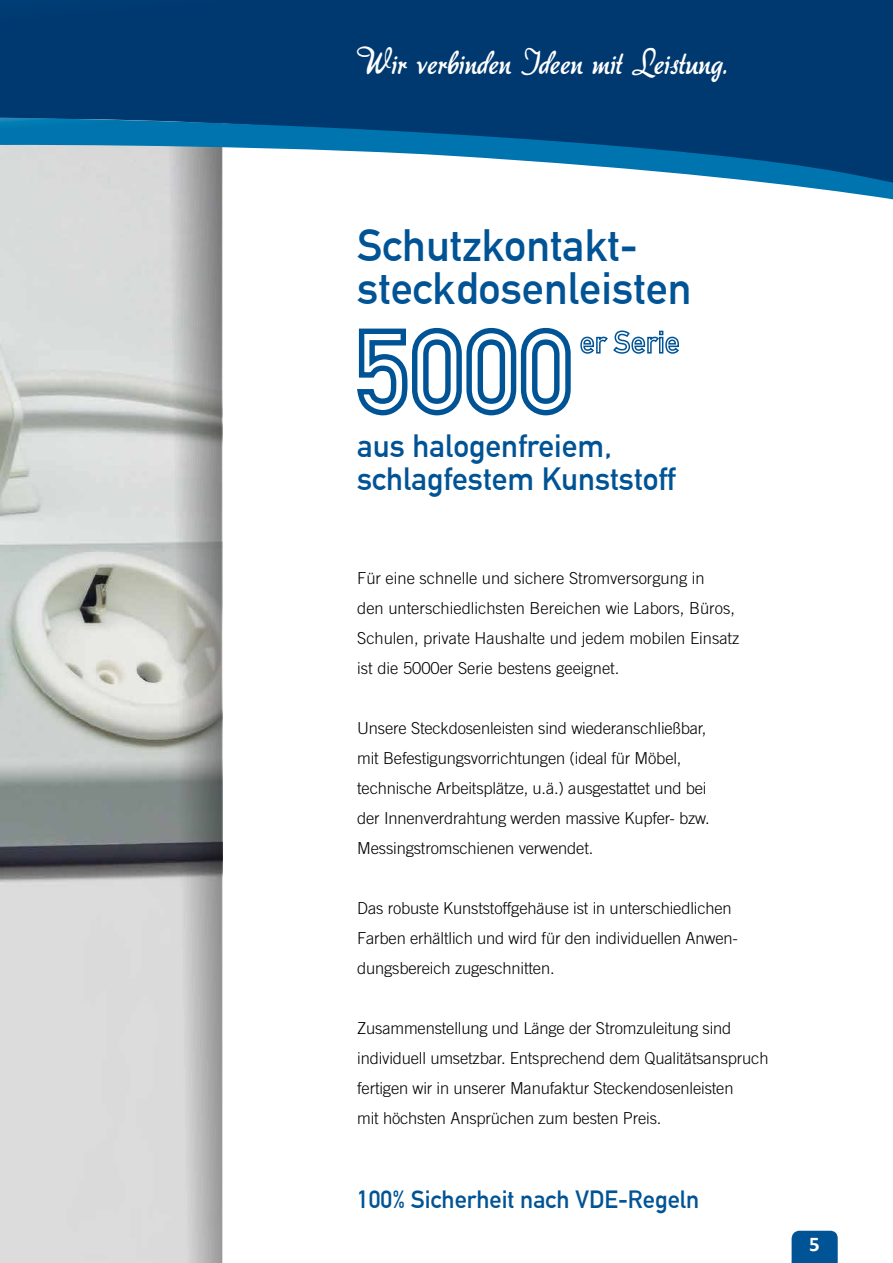
<style>
.page{position:relative;width:893px;height:1263px;background:#fff}
.page>*{position:absolute;margin:0;border:0;box-sizing:border-box;transform-origin:0 0}
.t1{font:700 44.25px/43.8px "DIN Alternate";color:#005395}
.t2{font:700 31.5px/33px "DIN Alternate";color:#005395}
.t3{font:31.5px "aka Dora";color:#fff}
.t4{font:700 24.45px "DIN Alternate";color:#005395}
.t5{font:700 21px "Calibri";color:#fff}
.t6{font:300 16.5px/30px "Trade Gothic";letter-spacing:-.01em;color:#000}
</style>
<div class="page">
<img style="left:0;top:199px;width:75px;height:1064px">
<svg style="left:75px;top:199px;width:147px;height:1064px;fill:#d7dad9"></svg>
<svg style="left:357px;top:327px;width:214px;height:89px"></svg>
<svg style="left:580px;top:330px;width:99px;height:24px"></svg>
<div style="left:0;top:0;width:893px;height:118px;background:#00396f"></div>
<svg style="left:0;top:118px;width:893px;height:81px"></svg>
<svg style="left:792px;top:1231px;width:46px;height:32px"></svg>
<h2 class="t3" style="left:357px;top:45px;width:371px">Wir verbinden Ideen mit Leistung.</h2>
<h1 class="t1" style="left:357px;top:220px;width:336px">Schutzkontakt&shy;steckdosenleisten</h1>
<h2 class="t2" style="left:357px;top:427px;width:320px">aus halogenfreiem, schlagfestem Kunststoff</h2>
<p class="t6" style="left:357px;top:563px;width:384px">Für eine schnelle und sichere Stromversorgung in<br>den unterschiedlichsten Bereichen wie Labors, Büros, Schulen, private Haushalte und jedem mobilen Einsatz ist die 5000er Serie bestens geeignet.</p>
<p class="t6" style="left:357px;top:713px;width:354px">Unsere Steckdosenleisten sind wiederanschließbar, mit Befestigungsvorrichtungen (ideal für Möbel, technische Arbeitsplätze, u.ä.) ausgestattet und bei der Innenverdrahtung werden massive Kupfer- bzw.<br>Messingstromschienen verwendet.</p>
<p class="t6" style="left:357px;top:893px;width:382px">Das robuste Kunststoffgehäuse ist in unterschiedlichen<br>Farben erhältlich und wird für den individuellen Anwen&shy;dungsbereich zugeschnitten.</p>
<p class="t6" style="left:357px;top:1013px;width:413px">Zusammenstellung und Länge der Stromzuleitung sind individuell umsetzbar. Entsprechend dem Qualitätsanspruch fertigen wir in unserer Manufaktur Steckendosenleisten<br>mit höchsten Ansprüchen zum besten Preis.</p>
<h3 class="t4" style="left:357px;top:1180px;width:344px">100% Sicherheit nach VDE-Regeln</h3>
<p class="t5" style="left:809px;top:1230px;width:12px">5</p>
</div>
